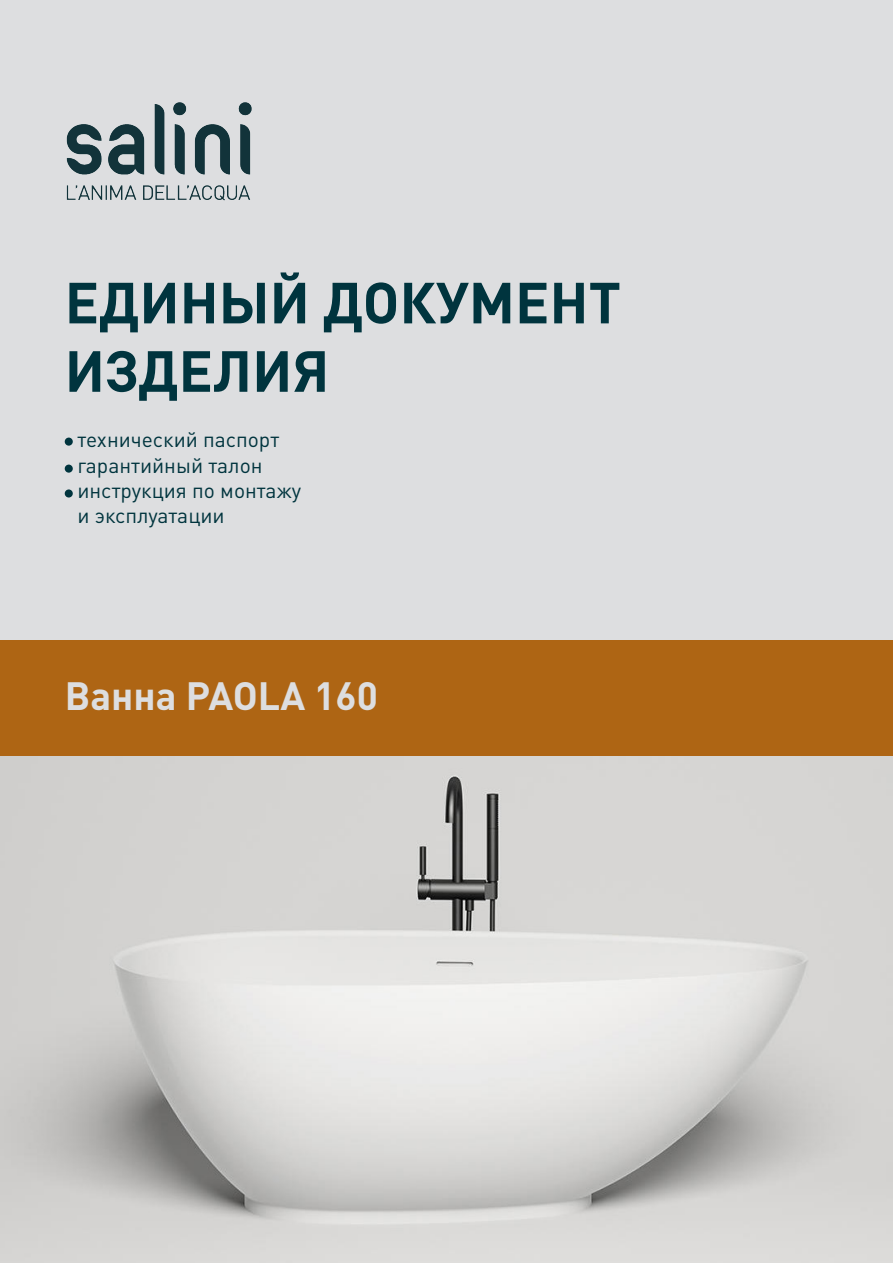
<style>
.page{position:relative;width:893px;height:1263px;background:#fff}
.page>*{position:absolute;margin:0;border:0;box-sizing:border-box;transform-origin:0 0}
.t1{font:700 57px "DIN Pro";color:#00343e}
.t2{font:700 39px "DIN Pro";color:#dddee0}
.t3{font:21px "DIN Pro";color:#00343e}
</style>
<div class="page">
<div style="left:0;top:0;width:893px;height:640px;background:#dddee0"></div>
<img style="left:66px;top:102px;width:186px;height:99px">
<div style="left:0;top:640px;width:893px;height:120px;background:#ae6514"></div>
<div style="left:65px;top:438px;width:8px;height:8px;background:#00343e;border-radius:50%"></div>
<div style="left:65px;top:465px;width:8px;height:8px;background:#00343e;border-radius:50%"></div>
<div style="left:65px;top:489px;width:8px;height:8px;background:#00343e;border-radius:50%"></div>
<img style="left:0;top:757px;width:893px;height:506px">
<p class="t1" style="left:65px;top:255px;width:558px">ЕДИНЫЙ ДОКУМЕНТ</p>
<p class="t1" style="left:65px;top:324px;width:266px">ИЗДЕЛИЯ</p>
<p class="t3" style="left:77px;top:423px;width:203px">технический паспорт</p>
<p class="t3" style="left:77px;top:448px;width:187px">гарантийный талон</p>
<p class="t3" style="left:77px;top:474px;width:225px">инструкция по монтажу</p>
<p class="t3" style="left:77px;top:499px;width:149px">и эксплуатации</p>
<p class="t2" style="left:65px;top:663px;width:315px">Ванна PAOLA 160</p>
</div>
